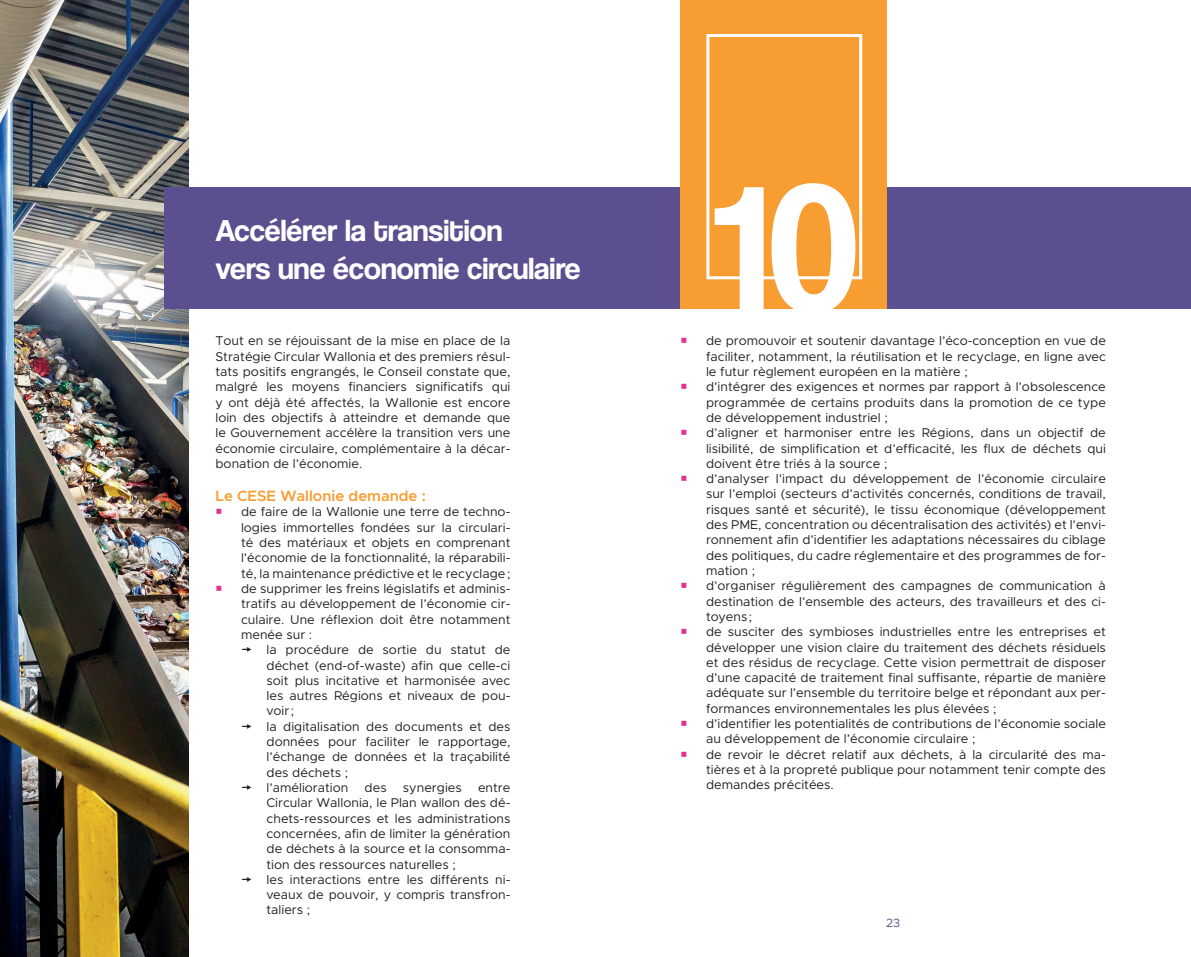
<style>
.page{position:relative;width:1191px;height:957px;background:#fff}
.page>*{position:absolute;margin:0;border:0;box-sizing:border-box;transform-origin:0 0}
.t1{font:31.5px/37.8px "Coolvetica Rg";color:#fff}
.t2{font:600 15px "Metropolis";color:#f89d31}
.t3{font:12.75px/15.3px "Metropolis";color:#231f20;text-align:justify}
.t4{font:12px "Metropolis";color:#5b4f8f}
</style>
<div class="page">
<img style="left:0;top:0;width:188px;height:957px">
<div style="left:165px;top:187px;width:1026px;height:121px;background:#5b4f8f"></div>
<div style="left:680px;top:0;width:207px;height:308px;background:#f89d31"></div>
<div style="left:706px;top:34px;width:156px;height:245px;border:3px solid #fff"></div>
<svg style="left:714px;top:183px;width:141px;height:126px"></svg>
<h1 class="t1" style="left:215px;top:211px;width:367px">Accélérer la transition<br>vers une économie circulaire</h1>
<p class="t3" style="left:215px;top:333px;width:296px">Tout en se réjouissant de la mise en place de la Stratégie Circular Wallonia et des premiers résul&shy;tats positifs engrangés, le Conseil constate que, malgré les moyens financiers significatifs qui y ont déjà été affectés, la Wallonie est encore loin des objectifs à atteindre et demande que le Gouvernement accélère la transition vers une économie circulaire, complémentaire à la décar&shy;bonation de l’économie.</p>
<p class="t2" style="left:215px;top:486px;width:212px">Le CESE Wallonie demande :</p>
<p class="t3" style="left:241px;top:504px;width:271px">de faire de la Wallonie une terre de techno&shy;logies immortelles fondées sur la circulari&shy;té des matériaux et objets en comprenant l’économie de la fonctionnalité, la réparabili&shy;té, la maintenance prédictive et le recyclage; de supprimer les freins législatifs et adminis&shy;tratifs au développement de l’économie cir&shy;culaire. Une réflexion doit être notamment menée sur :</p>
<p class="t3" style="left:266px;top:642px;width:245px;text-indent:-26px">▼ la procédure de sortie du statut de déchet (end-of-waste) afin que celle-ci soit plus incitative et harmonisée avec les autres Régions et niveaux de pou&shy;voir;</p>
<p class="t3" style="left:266px;top:718px;width:245px;text-indent:-26px">▼ la digitalisation des documents et des données pour faciliter le rapportage, l’échange de données et la traçabilité des déchets ;</p>
<p class="t3" style="left:241px;top:780px;width:109px">▼ l’amélioration</p>
<p class="t3" style="left:364px;top:780px;width:24px">des</p>
<p class="t3" style="left:403px;top:780px;width:60px">synergies</p>
<p class="t3" style="left:266px;top:780px;width:245px;text-indent:211px">entre Circular Wallonia, le Plan wallon des dé&shy;chets-ressources et les administrations concernées, afin de limiter la génération de déchets à la source et la consomma&shy;tion des ressources naturelles ;</p>
<p class="t3" style="left:266px;top:871px;width:245px;text-indent:-26px">▼ les interactions entre les différents ni&shy;veaux de pouvoir, y compris transfron&shy;taliers ;</p>
<p class="t3" style="left:706px;top:333px;width:401px;text-align:left">de promouvoir et soutenir davantage l’éco-conception en vue de faciliter, notamment, la réutilisation et le recyclage, en ligne avec le futur règlement européen en la matière ;<br>d’intégrer des exigences et normes par rapport à l’obsolescence programmée de certains produits dans la promotion de ce type de développement industriel ;<br>d’aligner et harmoniser entre les Régions, dans un objectif de lisibilité, de simplification et d’efficacité, les flux de déchets qui doivent être triés à la source ;<br>d’analyser l’impact du développement de l’économie circulaire sur l’emploi (secteurs d’activités concernés, conditions de travail, risques santé et sécurité), le tissu économique (développement des PME, concentration ou décentralisation des activités) et l’envi&shy;ronnement afin d’identifier les adaptations nécessaires du ciblage des politiques, du cadre réglementaire et des programmes de for&shy;mation ;<br>d’organiser régulièrement des campagnes de communication à destination de l’ensemble des acteurs, des travailleurs et des ci&shy;toyens ;<br>de susciter des symbioses industrielles entre les entreprises et développer une vision claire du traitement des déchets résiduels et des résidus de recyclage. Cette vision permettrait de disposer d’une capacité de traitement final suffisante, répartie de manière adéquate sur l’ensemble du territoire belge et répondant aux per&shy;formances environnementales les plus élevées ;<br>d’identifier les potentialités de contributions de l’économie sociale au développement de l’économie circulaire ;<br>de revoir le décret relatif aux déchets, à la circularité des ma&shy;tières et à la propreté publique pour notamment tenir compte des demandes précitées.</p>
<p class="t4" style="left:886px;top:915px;width:16px">23</p>
</div>
